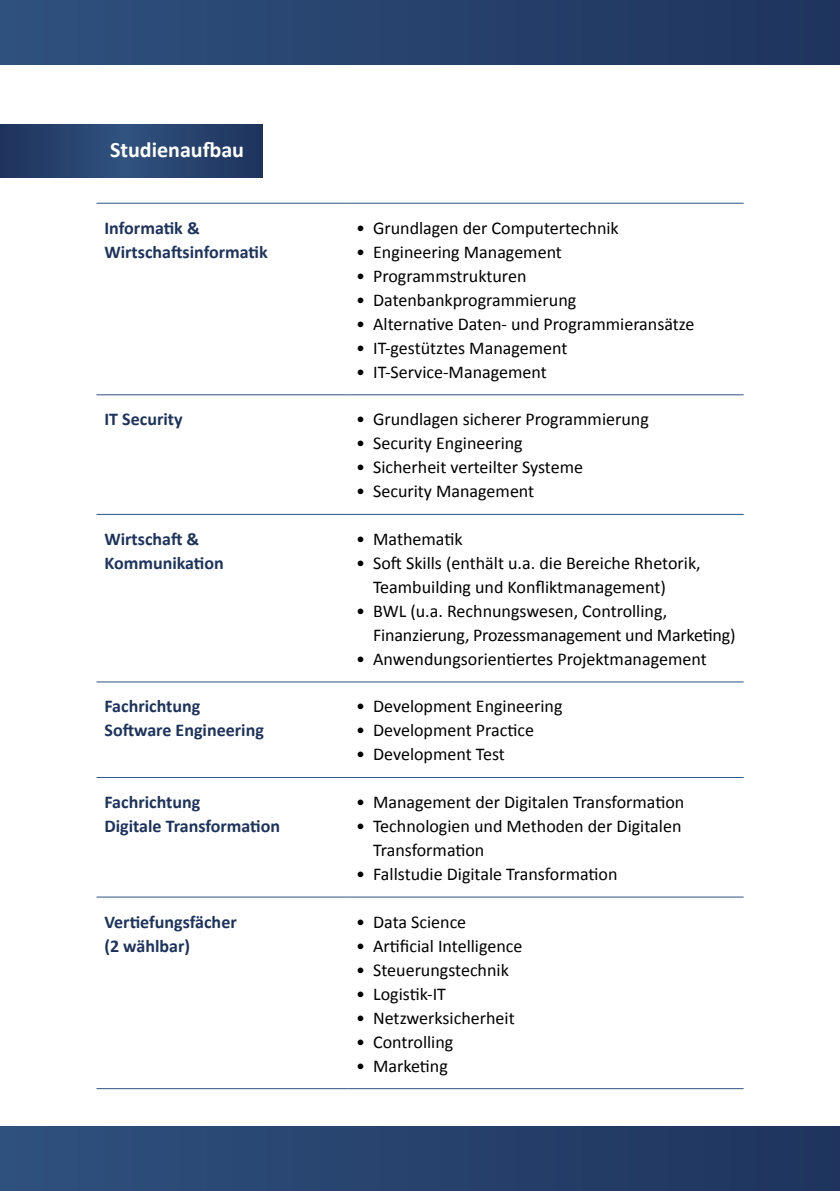
<style>
.page{position:relative;width:840px;height:1191px;background:#fff}
.page>*{position:absolute;margin:0;border:0;box-sizing:border-box;transform-origin:0 0}
.t1{font:700 22px "Calibri";color:#fff}
.t2{font:18px/24px "Calibri";color:#000}
.t3{font:700 18px/24px "Calibri";color:#1d335d}
</style>
<div class="page">
<hr style="left:96px;top:203px;width:252px;height:1px;background:#305380">
<hr style="left:348px;top:203px;width:395px;height:1px;background:#305380">
<hr style="left:96px;top:394px;width:252px;height:1px;background:#305380">
<hr style="left:348px;top:394px;width:395px;height:1px;background:#305380">
<hr style="left:96px;top:514px;width:252px;height:1px;background:#305380">
<hr style="left:348px;top:514px;width:395px;height:1px;background:#305380">
<hr style="left:96px;top:681px;width:252px;height:1px;background:#305380">
<hr style="left:348px;top:681px;width:395px;height:1px;background:#305380">
<hr style="left:96px;top:777px;width:252px;height:1px;background:#305380">
<hr style="left:348px;top:777px;width:395px;height:1px;background:#305380">
<hr style="left:96px;top:896px;width:252px;height:1px;background:#305380">
<hr style="left:348px;top:896px;width:395px;height:1px;background:#305380">
<hr style="left:96px;top:1088px;width:252px;height:1px;background:#305380">
<hr style="left:348px;top:1088px;width:395px;height:1px;background:#305380">
<div style="left:0;top:0;width:839px;height:65px;background:linear-gradient(to right,#2f517e,#1e345d)"></div>
<div style="left:0;top:1126px;width:839px;height:65px;background:linear-gradient(to right,#2f517e,#1e345d)"></div>
<svg style="left:0;top:125px;width:262px;height:52px;background:#26426d"></svg>
<p class="t1" style="left:110px;top:134px;width:135px">Studienaufbau</p>
<p class="t3" style="left:104px;top:215px;width:165px">Informatik &amp;<br>Wirtschaftsinformatik</p>
<p class="t2" style="left:356px;top:215px;width:264px">• Grundlagen der Computertechnik</p>
<p class="t2" style="left:356px;top:239px;width:207px">• Engineering Management</p>
<p class="t2" style="left:356px;top:263px;width:172px">• Programmstrukturen</p>
<p class="t2" style="left:356px;top:287px;width:221px">• Datenbankprogrammierung</p>
<p class="t2" style="left:356px;top:311px;width:340px">• Alternative Daten- und Programmieransätze</p>
<p class="t2" style="left:356px;top:335px;width:213px">• IT-gestütztes Management</p>
<p class="t2" style="left:356px;top:359px;width:192px">• IT-Service-Management</p>
<p class="t3" style="left:104px;top:407px;width:80px">IT Security</p>
<p class="t2" style="left:356px;top:406px;width:294px">• Grundlagen sicherer Programmierung</p>
<p class="t2" style="left:356px;top:430px;width:168px">• Security Engineering</p>
<p class="t2" style="left:356px;top:454px;width:228px">• Sicherheit verteilter Systeme</p>
<p class="t2" style="left:356px;top:478px;width:179px">• Security Management</p>
<p class="t3" style="left:104px;top:526px;width:121px">Wirtschaft &amp;<br>Kommunikation</p>
<p class="t2" style="left:356px;top:526px;width:108px">• Mathematik</p>
<p class="t2" style="left:373px;top:550px;width:329px;text-indent:-17px">• Soft Skills (enthält u.a. die Bereiche Rhetorik,<br>Teambuilding und Konfliktmanagement)</p>
<p class="t2" style="left:373px;top:598px;width:364px;text-indent:-17px">• BWL (u.a. Rechnungswesen, Controlling,<br>Finanzierung, Prozessmanagement und Marketing)</p>
<p class="t2" style="left:356px;top:646px;width:352px">• Anwendungsorientiertes Projektmanagement</p>
<p class="t3" style="left:104px;top:694px;width:161px">Fachrichtung<br>Software Engineering</p>
<p class="t2" style="left:356px;top:693px;width:208px">• Development Engineering</p>
<p class="t2" style="left:356px;top:717px;width:179px">• Development Practice</p>
<p class="t2" style="left:356px;top:741px;width:150px">• Development Test</p>
<p class="t3" style="left:104px;top:789px;width:177px">Fachrichtung<br>Digitale Transformation</p>
<p class="t2" style="left:356px;top:789px;width:329px">• Management der Digitalen Transformation</p>
<p class="t2" style="left:373px;top:813px;width:309px;text-indent:-17px">• Technologien und Methoden der Digitalen<br>Transformation</p>
<p class="t2" style="left:356px;top:861px;width:263px">• Fallstudie Digitale Transformation</p>
<p class="t3" style="left:104px;top:909px;width:134px">Vertiefungsfächer (2 wählbar)</p>
<p class="t2" style="left:356px;top:908px;width:112px">• Data Science</p>
<p class="t2" style="left:356px;top:932px;width:168px">• Artificial Intelligence</p>
<p class="t2" style="left:356px;top:956px;width:154px">• Steuerungstechnik</p>
<p class="t2" style="left:356px;top:980px;width:91px">• Logistik-IT</p>
<p class="t2" style="left:356px;top:1004px;width:160px">• Netzwerksicherheit</p>
<p class="t2" style="left:356px;top:1028px;width:99px">• Controlling</p>
<p class="t2" style="left:356px;top:1052px;width:93px">• Marketing</p>
</div>
